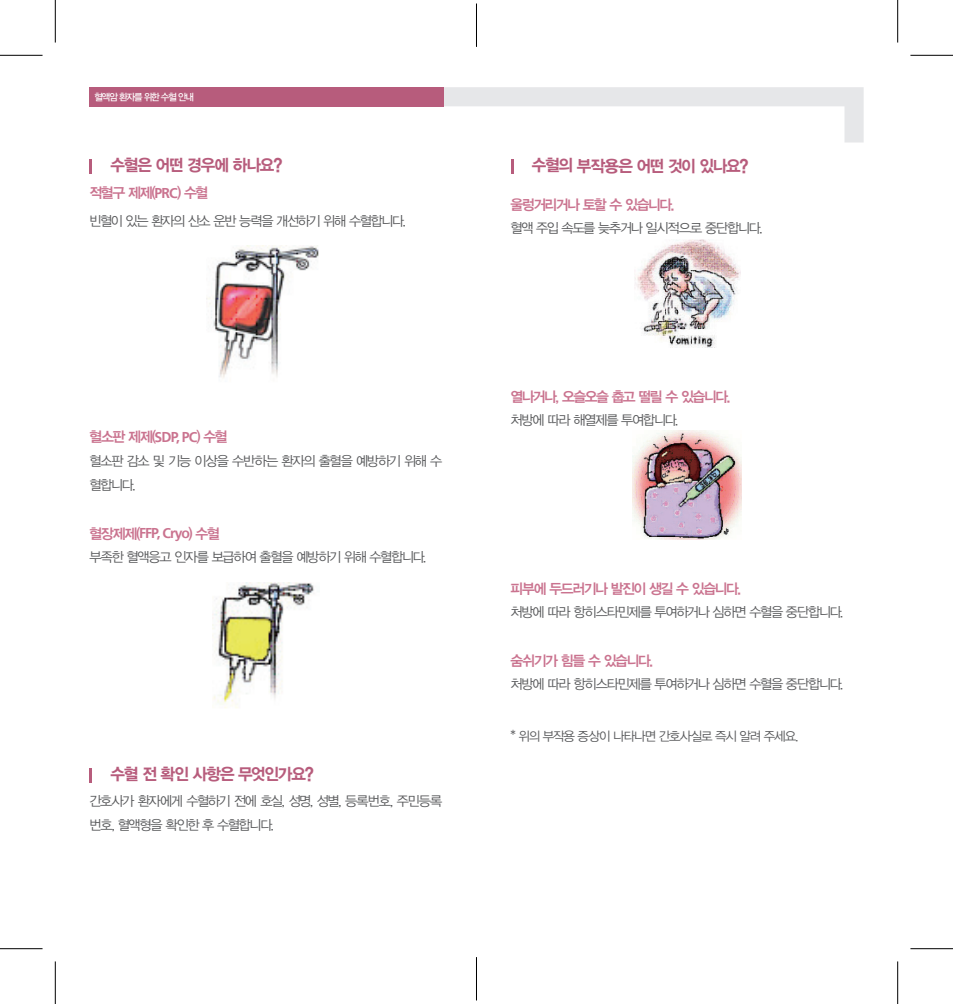
<style>
.page{position:relative;width:953px;height:1004px;background:#fff}
.page>*{position:absolute;margin:0;border:0;box-sizing:border-box;transform-origin:0 0}
.t1{font:16.5px "YDI Web YGO150";letter-spacing:-.07em;color:#b75c7c;scale:.96 1}
.t2{font:14.25px "YDI Web YGO140";letter-spacing:-.1em;color:#ca738f}
.t3{font:13.5px/24px "YDI Web YGO120";letter-spacing:-.09em;color:#57585a}
.t4{font:12.75px "YDI Web YGO120";letter-spacing:-.08em;color:#57585a}
.t5{font:9.75px "YDI Web YGO130";letter-spacing:-.12em;color:#fff;scale:.96 1}
.s1{font-family:"Frutiger 65";font-weight:700}
</style>
<div class="page">
<svg style="left:89px;top:87px;width:774px;height:55px"></svg>
<div style="left:89px;top:87px;width:355px;height:19px;background:#b75c7c"></div>
<hr style="left:89px;top:159px;width:3px;height:14px;background:#b75c7c">
<hr style="left:89px;top:768px;width:3px;height:14px;background:#b75c7c">
<hr style="left:510px;top:159px;width:3px;height:14px;background:#b75c7c">
<img style="left:206px;top:246px;width:113px;height:132px">
<img style="left:213px;top:582px;width:101px;height:126px">
<img style="left:634px;top:240px;width:106px;height:107px">
<img style="left:632px;top:431px;width:109px;height:108px">
<hr style="left:0;top:55px;width:43px;height:1px;background:#000">
<hr style="left:910px;top:55px;width:42px;height:1px;background:#000">
<hr style="left:0;top:948px;width:43px;height:1px;background:#000">
<hr style="left:910px;top:948px;width:42px;height:1px;background:#000">
<hr style="left:55px;top:0;width:1px;height:43px;background:#000">
<hr style="left:55px;top:961px;width:1px;height:42px;background:#000">
<hr style="left:897px;top:0;width:1px;height:43px;background:#000">
<hr style="left:897px;top:961px;width:1px;height:42px;background:#000">
<hr style="left:476px;top:4px;width:1px;height:42px;background:#000">
<hr style="left:476px;top:957px;width:1px;height:43px;background:#000">
<p class="t5" style="left:94px;top:91px;width:105px">혈액암 환자를 위한 수혈 안내</p>
<p class="t1" style="left:111px;top:157px;width:181px">수혈은 어떤 경우에 하나요?</p>
<p class="t2" style="left:89px;top:184px;width:120px">적혈구 제제(<span class="s1">PRC</span>) 수혈</p>
<p class="t3" style="left:89px;top:209px;width:318px">빈혈이 있는 환자의 산소 운반 능력을 개선하기 위해 수혈합니다.</p>
<p class="t2" style="left:89px;top:429px;width:140px">혈소판 제제(<span class="s1">SDP, PC</span>) 수혈</p>
<p class="t3" style="left:89px;top:449px;width:354px">혈소판 감소 및 기능 이상을 수반하는 환자의 출혈을 예방하기 위해 수 혈합니다.</p>
<p class="t2" style="left:89px;top:525px;width:132px">혈장제제(<span class="s1">FFP, Cryo</span>) 수혈</p>
<p class="t3" style="left:89px;top:545px;width:339px">부족한 혈액응고 인자를 보급하여 출혈을 예방하기 위해 수혈합니다.</p>
<p class="t1" style="left:111px;top:765px;width:214px">수혈 전 확인 사항은 무엇인가요?</p>
<p class="t3" style="left:89px;top:789px;width:354px">간호사가 환자에게 수혈하기 전에 호실, 성명, 성별, 등록번호, 주민등록 번호, 혈액형을 확인한 후 수혈합니다.</p>
<p class="t1" style="left:531px;top:157px;width:228px">수혈의 부작용은 어떤 것이 있나요?</p>
<p class="t2" style="left:510px;top:196px;width:166px">울렁거리거나 토할 수 있습니다.</p>
<p class="t3" style="left:510px;top:216px;width:254px">혈액 주입 속도를 늦추거나 일시적으로 중단합니다.</p>
<p class="t2" style="left:510px;top:388px;width:221px">열나거나, 오슬오슬 춥고 떨릴 수 있습니다.</p>
<p class="t3" style="left:510px;top:408px;width:169px">처방에 따라 해열제를 투여합니다.</p>
<p class="t2" style="left:510px;top:580px;width:232px">피부에 두드러기나 발진이 생길 수 있습니다.</p>
<p class="t3" style="left:510px;top:600px;width:334px">처방에 따라 항히스타민제를 투여하거나 심하면 수혈을 중단합니다.</p>
<p class="t2" style="left:510px;top:652px;width:144px">숨쉬기가 힘들 수 있습니다.</p>
<p class="t3" style="left:510px;top:672px;width:334px">처방에 따라 항히스타민제를 투여하거나 심하면 수혈을 중단합니다.</p>
<p class="t4" style="left:510px;top:729px;width:289px">* 위의 부작용 증상이 나타나면 간호사실로 즉시 알려 주세요.</p>
</div>
